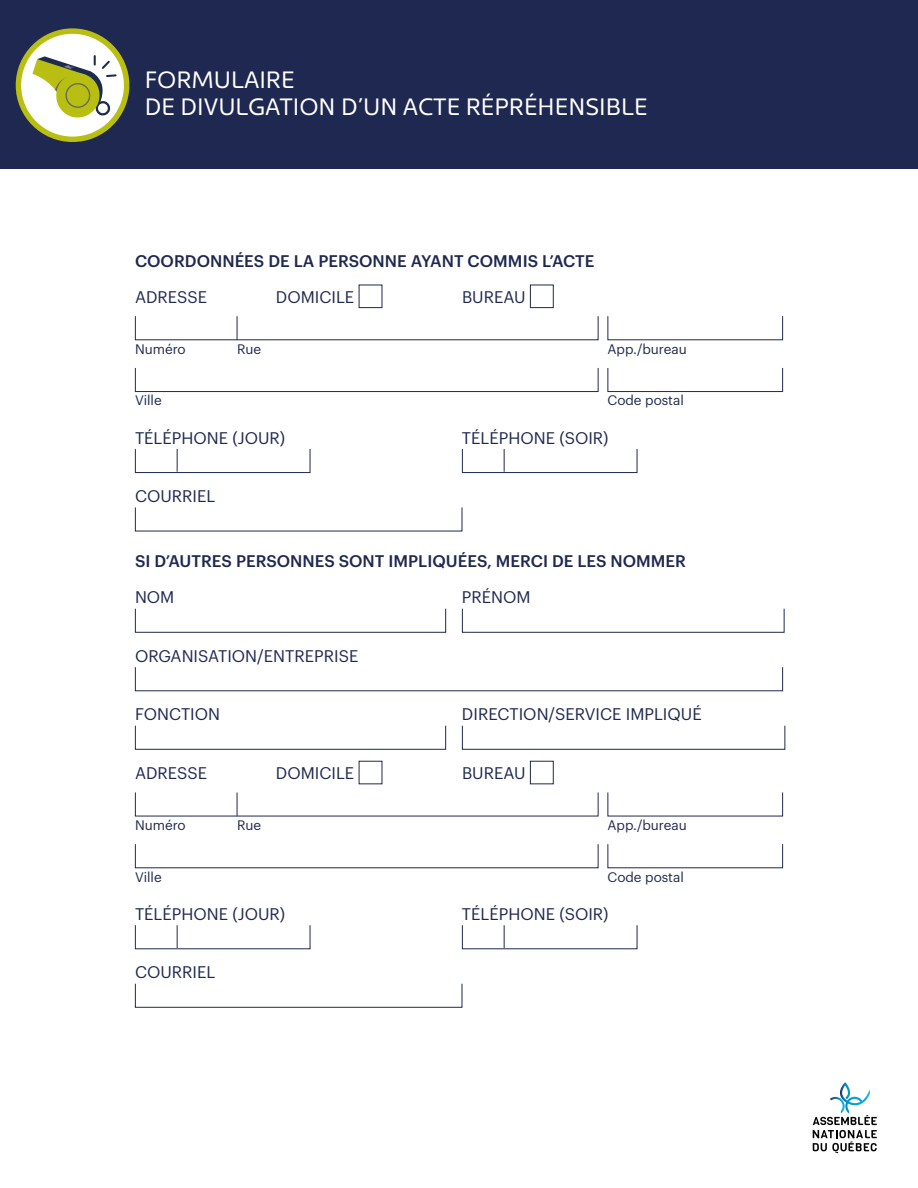
<style>
.page{position:relative;width:918px;height:1188px;background:#fff}
.page>*{position:absolute;margin:0;border:0;box-sizing:border-box;transform-origin:0 0}
.t1{font:24px/27px "Kyrial Sans Pro";color:#fff}
.t2{font:16.5px "Graphik";color:#1f2850}
.t3{font:500 16.5px "Graphik";color:#1f2850}
.t4{font:13.5px "Graphik";color:#1f2850}
</style>
<div class="page">
<div style="left:0;top:0;width:918px;height:169px;background:#1f2850"></div>
<svg style="left:813px;top:1083px;width:64px;height:70px"></svg>
<svg style="left:16px;top:28px;width:113px;height:114px"></svg>
<div style="left:530px;top:285px;width:24px;height:23px;background:#fff;border:1px solid #1f2850"></div>
<svg style="left:237px;top:316px;width:1px;height:24px"></svg>
<div style="left:135px;top:368px;width:463px;height:24px;border:1px solid #1f2850"></div>
<div style="left:608px;top:368px;width:175px;height:24px;border:1px solid #1f2850"></div>
<div style="left:135px;top:449px;width:175px;height:24px;border:1px solid #1f2850"></div>
<svg style="left:177px;top:449px;width:1px;height:23px"></svg>
<div style="left:462px;top:449px;width:175px;height:24px;border:1px solid #1f2850"></div>
<svg style="left:504px;top:449px;width:1px;height:23px"></svg>
<div style="left:135px;top:608px;width:311px;height:25px;border:1px solid #1f2850"></div>
<div style="left:462px;top:608px;width:322px;height:25px;border:1px solid #1f2850"></div>
<div style="left:135px;top:725px;width:311px;height:25px;border:1px solid #1f2850"></div>
<div style="left:462px;top:725px;width:323px;height:25px;border:1px solid #1f2850"></div>
<div style="left:530px;top:761px;width:24px;height:23px;background:#fff;border:1px solid #1f2850"></div>
<svg style="left:237px;top:792px;width:1px;height:24px"></svg>
<svg style="left:177px;top:925px;width:1px;height:23px"></svg>
<svg style="left:504px;top:925px;width:1px;height:23px"></svg>
<div style="left:135px;top:983px;width:327px;height:25px;border:1px solid #1f2850"></div>
<h1 class="t1" style="left:145px;top:65px;width:504px">FORMULAIRE<br>DE DIVULGATION D’UN ACTE RÉPRÉHENSIBLE</h1>
<p class="t3" style="left:135px;top:248px;width:461px">COORDONNÉES DE LA PERSONNE AYANT COMMIS L’ACTE</p>
<p class="t2" style="left:135px;top:284px;width:74px">ADRESSE</p>
<p class="t2" style="left:276px;top:284px;width:80px">DOMICILE</p>
<p class="t2" style="left:462px;top:284px;width:65px">BUREAU</p>
<p class="t4" style="left:135px;top:339px;width:52px">Numéro</p>
<p class="t4" style="left:237px;top:339px;width:26px">Rue</p>
<p class="t4" style="left:608px;top:339px;width:81px">App./bureau</p>
<p class="t4" style="left:135px;top:390px;width:28px">Ville</p>
<p class="t4" style="left:608px;top:390px;width:78px">Code postal</p>
<p class="t2" style="left:135px;top:425px;width:152px">TÉLÉPHONE (JOUR)</p>
<p class="t2" style="left:462px;top:425px;width:148px">TÉLÉPHONE (SOIR)</p>
<p class="t2" style="left:135px;top:484px;width:82px">COURRIEL</p>
<p class="t3" style="left:135px;top:549px;width:553px">SI D’AUTRES PERSONNES SONT IMPLIQUÉES, MERCI DE LES NOMMER</p>
<p class="t2" style="left:135px;top:585px;width:41px">NOM</p>
<p class="t2" style="left:462px;top:585px;width:70px">PRÉNOM</p>
<p class="t2" style="left:135px;top:644px;width:225px">ORGANISATION/ENTREPRISE</p>
<p class="t2" style="left:135px;top:702px;width:87px">FONCTION</p>
<p class="t2" style="left:462px;top:702px;width:241px">DIRECTION/SERVICE IMPLIQUÉ</p>
<p class="t2" style="left:135px;top:761px;width:74px">ADRESSE</p>
<p class="t2" style="left:276px;top:761px;width:80px">DOMICILE</p>
<p class="t2" style="left:462px;top:761px;width:65px">BUREAU</p>
<p class="t4" style="left:135px;top:815px;width:52px">Numéro</p>
<p class="t4" style="left:237px;top:815px;width:26px">Rue</p>
<p class="t4" style="left:608px;top:815px;width:81px">App./bureau</p>
<p class="t4" style="left:135px;top:867px;width:28px">Ville</p>
<p class="t4" style="left:608px;top:867px;width:78px">Code postal</p>
<p class="t2" style="left:135px;top:902px;width:152px">TÉLÉPHONE (JOUR)</p>
<p class="t2" style="left:462px;top:902px;width:148px">TÉLÉPHONE (SOIR)</p>
<p class="t2" style="left:135px;top:960px;width:82px">COURRIEL</p>
</div>
